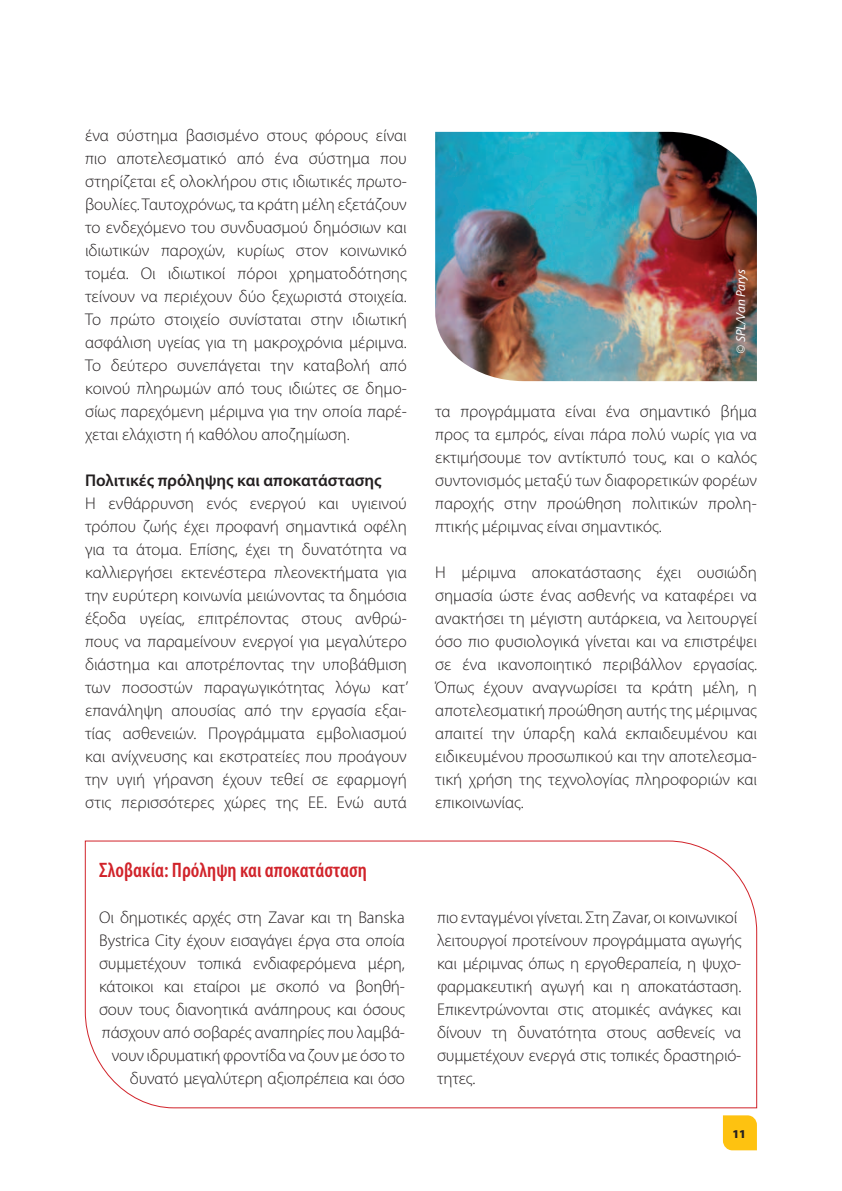
<style>
.page{position:relative;width:842px;height:1191px;background:#fff}
.page>*{position:absolute;margin:0;border:0;box-sizing:border-box;transform-origin:0 0}
.t1{font:600 condensed 21px "Myriad Pro";color:#d1232a}
.t2{font:300 17px/23px "Myriad Pro";letter-spacing:-.01em;color:#231f20;text-align:justify}
.t3{font:600 17px "Myriad Pro";color:#231f20}
.t4{font:italic 13px "Myriad Pro";color:#fff}
.t5{font:900 12px "Myriad Pro";color:#231f20}
</style>
<div class="page">
<svg style="left:723px;top:1115px;width:34px;height:35px"></svg>
<img style="left:435px;top:132px;width:322px;height:249px">
<svg style="left:84px;top:840px;width:674px;height:268px"></svg>
<p class="t2" style="left:85px;top:126px;width:323px">ένα σύστημα βασισμένο στους φόρους είναι πιο αποτελεσματικό από ένα σύστημα που στηρίζεται εξ ολοκλήρου στις ιδιωτικές πρωτο&shy;βουλίες. Ταυτοχρόνως, τα κράτη μέλη εξετάζουν το ενδεχόμενο του συνδυασμού δημόσιων και ιδιωτικών παροχών, κυρίως στον κοινωνικό τομέα. Οι ιδιωτικοί πόροι χρηματοδότησης τείνουν να περιέχουν δύο ξεχωριστά στοιχεία.<br>Το πρώτο στοιχείο συνίσταται στην ιδιωτική ασφάλιση υγείας για τη μακροχρόνια μέριμνα.<br>Το δεύτερο συνεπάγεται την καταβολή από κοινού πληρωμών από τους ιδιώτες σε δημο&shy;σίως παρεχόμενη μέριμνα για την οποία παρέ&shy;χεται ελάχιστη ή καθόλου αποζημίωση.</p>
<p class="t3" style="left:85px;top:474px;width:298px">Πολιτικές πρόληψης και αποκατάστασης</p>
<p class="t2" style="left:85px;top:494px;width:325px">Η ενθάρρυνση ενός ενεργού και υγιεινού τρόπου ζωής έχει προφανή σημαντικά οφέλη για τα άτομα. Επίσης, έχει τη δυνατότητα να καλλιεργήσει εκτενέστερα πλεονεκτήματα για την ευρύτερη κοινωνία μειώνοντας τα δημόσια έξοδα υγείας, επιτρέποντας στους ανθρώ&shy;πους να παραμείνουν ενεργοί για μεγαλύτερο διάστημα και αποτρέποντας την υποβάθμιση των ποσοστών παραγωγικότητας λόγω κατ’ επανάληψη απουσίας από την εργασία εξαι&shy;τίας ασθενειών. Προγράμματα εμβολιασμού και ανίχνευσης και εκστρατείες που προάγουν την υγιή γήρανση έχουν τεθεί σε εφαρμογή στις περισσότερες χώρες της ΕΕ. Ενώ αυτά</p>
<p class="t4" style="left:736px;top:353px;width:86px;rotate:-90deg">© SPL/Van Parys</p>
<p class="t2" style="left:435px;top:402px;width:323px">τα προγράμματα είναι ένα σημαντικό βήμα προς τα εμπρός, είναι πάρα πολύ νωρίς για να εκτιμήσουμε τον αντίκτυπό τους, και ο καλός συντονισμός μεταξύ των διαφορετικών φορέων παροχής στην προώθηση πολιτικών προλη&shy;πτικής μέριμνας είναι σημαντικός.</p>
<p class="t2" style="left:435px;top:563px;width:323px">Η μέριμνα αποκατάστασης έχει ουσιώδη σημασία ώστε ένας ασθενής να καταφέρει να ανακτήσει τη μέγιστη αυτάρκεια, να λειτουργεί όσο πιο φυσιολογικά γίνεται και να επιστρέψει σε ένα ικανοποιητικό περιβάλλον εργασίας.<br>Όπως έχουν αναγνωρίσει τα κράτη μέλη, η αποτελεσματική προώθηση αυτής της μέριμνας απαιτεί την ύπαρξη καλά εκπαιδευμένου και ειδικευμένου προσωπικού και την αποτελεσμα&shy;τική χρήση της τεχνολογίας πληροφοριών και επικοινωνίας.</p>
<p class="t1" style="left:99px;top:862px;width:269px">Σλοβακία: Πρόληψη και αποκατάσταση</p>
<p class="t2" style="left:99px;top:908px;width:307px;text-align:right">Οι δημοτικές αρχές στη Zavar και τη Banska Bystrica City έχουν εισαγάγει έργα στα οποία συμμετέχουν τοπικά ενδιαφερόμενα μέρη, κάτοικοι και εταίροι με σκοπό να βοηθή&shy;σουν τους διανοητικά ανάπηρους και όσους πάσχουν από σοβαρές αναπηρίες που λαμβά&shy;νουν ιδρυματική φροντίδα να ζουν με όσο το δυνατό μεγαλύτερη αξιοπρέπεια και όσο</p>
<p class="t2" style="left:437px;top:908px;width:306px;text-align:left">πιο ενταγμένοι γίνεται. Στη Zavar, οι κοινωνικοί λειτουργοί προτείνουν προγράμματα αγωγής και μέριμνας όπως η εργοθεραπεία, η ψυχο&shy;φαρμακευτική αγωγή και η αποκατάσταση.<br>Επικεντρώνονται στις ατομικές ανάγκες και δίνουν τη δυνατότητα στους ασθενείς να συμμετέχουν ενεργά στις τοπικές δραστηριό&shy;τητες.</p>
<p class="t5" style="left:732px;top:1129px;width:15px">11</p>
</div>
